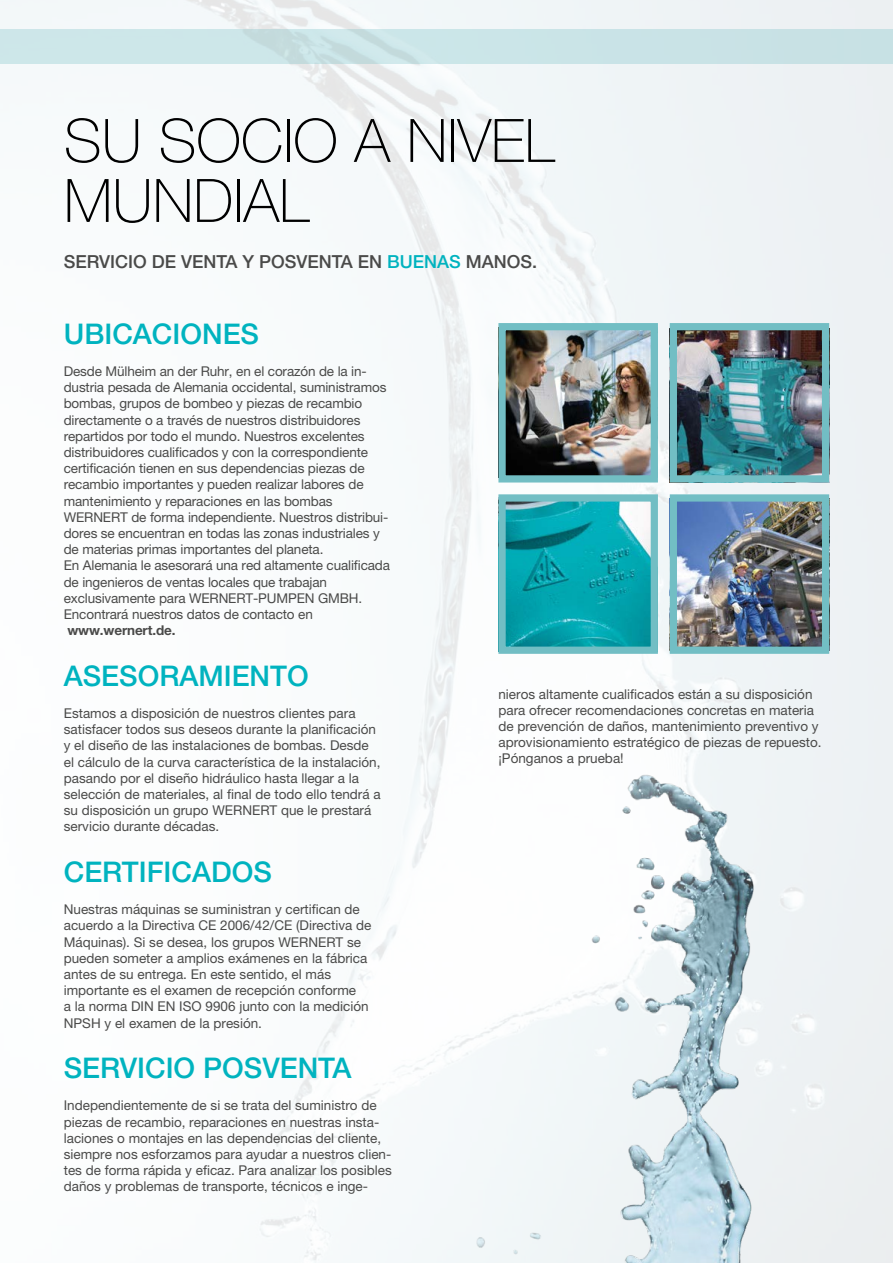
<style>
.page{position:relative;width:893px;height:1263px;background:#fff}
.page>*{position:absolute;margin:0;border:0;box-sizing:border-box;transform-origin:0 0}
.t1{font:100 60px/60px "Helvetica Neue LT Pro";color:#000}
.t2{font:500 28.5px "Helvetica Neue LT Pro";color:#00b3bf}
.t3{font:500 18px "Helvetica Neue LT Pro";color:#4a4a49}
.t4{font:13.5px/16.2px "Helvetica Neue LT Pro";color:#4a4a49}
.t5{font:700 13.5px "Helvetica Neue LT Pro";letter-spacing:-.01em;color:#4a4a49}
.s1{color:#00b3bf}
</style>
<div class="page">
<img style="left:0;top:0;width:893px;height:760px">
<div style="left:0;top:30px;width:893px;height:34px;background:#cae5e8"></div>
<img style="left:259px;top:760px;width:634px;height:503px">
<img style="left:506px;top:502px;width:144px;height:144px">
<div style="left:498px;top:494px;width:160px;height:160px;border:7px solid #72bec4"></div>
<img style="left:678px;top:502px;width:143px;height:144px">
<div style="left:670px;top:494px;width:159px;height:160px;border:7px solid #72bec4"></div>
<img style="left:506px;top:331px;width:144px;height:143px">
<div style="left:498px;top:323px;width:160px;height:159px;border:7px solid #72bec4"></div>
<img style="left:678px;top:331px;width:143px;height:143px">
<div style="left:670px;top:323px;width:159px;height:159px;border:7px solid #72bec4"></div>
<h1 class="t1" style="left:64px;top:111px;width:492px">SU SOCIO A NIVEL<br>MUNDIAL</h1>
<h3 class="t3" style="left:64px;top:251px;width:475px">SERVICIO DE VENTA Y POSVENTA EN <span class="s1">BUENAS</span> MANOS.</h3>
<h2 class="t2" style="left:64px;top:316px;width:197px">UBICACIONES</h2>
<p class="t4" style="left:64px;top:363px;width:328px">Desde Mülheim an der Ruhr, en el corazón de la in&shy;dustria pesada de Alemania occidental, suministramos bombas, grupos de bombeo y piezas de recambio directamente o a través de nuestros distribuidores repartidos por todo el mundo. Nuestros excelentes distribuidores cualificados y con la correspondiente certificación tienen en sus dependencias piezas de recambio importantes y pueden realizar labores de mantenimiento y reparaciones en las bombas WERNERT de forma independiente. Nuestros distribui&shy;dores se encuentran en todas las zonas industriales y de materias primas importantes del planeta.<br>En Alemania le asesorará una red altamente cualificada de ingenieros de ventas locales que trabajan exclusivamente para WERNERT-PUMPEN GMBH.<br>Encontrará nuestros datos de contacto en</p>
<p class="t5" style="left:67px;top:622px;width:110px">www.wernert.de.</p>
<h2 class="t2" style="left:64px;top:658px;width:246px">ASESORAMIENTO</h2>
<p class="t4" style="left:64px;top:705px;width:318px">Estamos a disposición de nuestros clientes para satisfacer todos sus deseos durante la planificación y el diseño de las instalaciones de bombas. Desde el cálculo de la curva característica de la instalación, pasando por el diseño hidráulico hasta llegar a la selección de materiales, al final de todo ello tendrá a su disposición un grupo WERNERT que le prestará servicio durante décadas.</p>
<h2 class="t2" style="left:64px;top:855px;width:210px">CERTIFICADOS</h2>
<p class="t4" style="left:64px;top:901px;width:309px">Nuestras máquinas se suministran y certifican de acuerdo a la Directiva CE 2006/42/CE (Directiva de Máquinas). Si se desea, los grupos WERNERT se pueden someter a amplios exámenes en la fábrica antes de su entrega. En este sentido, el más importante es el examen de recepción conforme<br>a la norma DIN EN ISO 9906 junto con la medición NPSH y el examen de la presión.</p>
<h2 class="t2" style="left:64px;top:1051px;width:289px">SERVICIO POSVENTA</h2>
<p class="t4" style="left:64px;top:1097px;width:329px">Independientemente de si se trata del suministro de piezas de recambio, reparaciones en nuestras insta&shy;laciones o montajes en las dependencias del cliente, siempre nos esforzamos para ayudar a nuestros clien&shy;tes de forma rápida y eficaz. Para analizar los posibles daños y problemas de transporte, técnicos e inge-</p>
<p class="t4" style="left:498px;top:685px;width:325px">nieros altamente cualificados están a su disposición para ofrecer recomendaciones concretas en materia de prevención de daños, mantenimiento preventivo y aprovisionamiento estratégico de piezas de repuesto. ¡Pónganos a prueba!</p>
</div>
